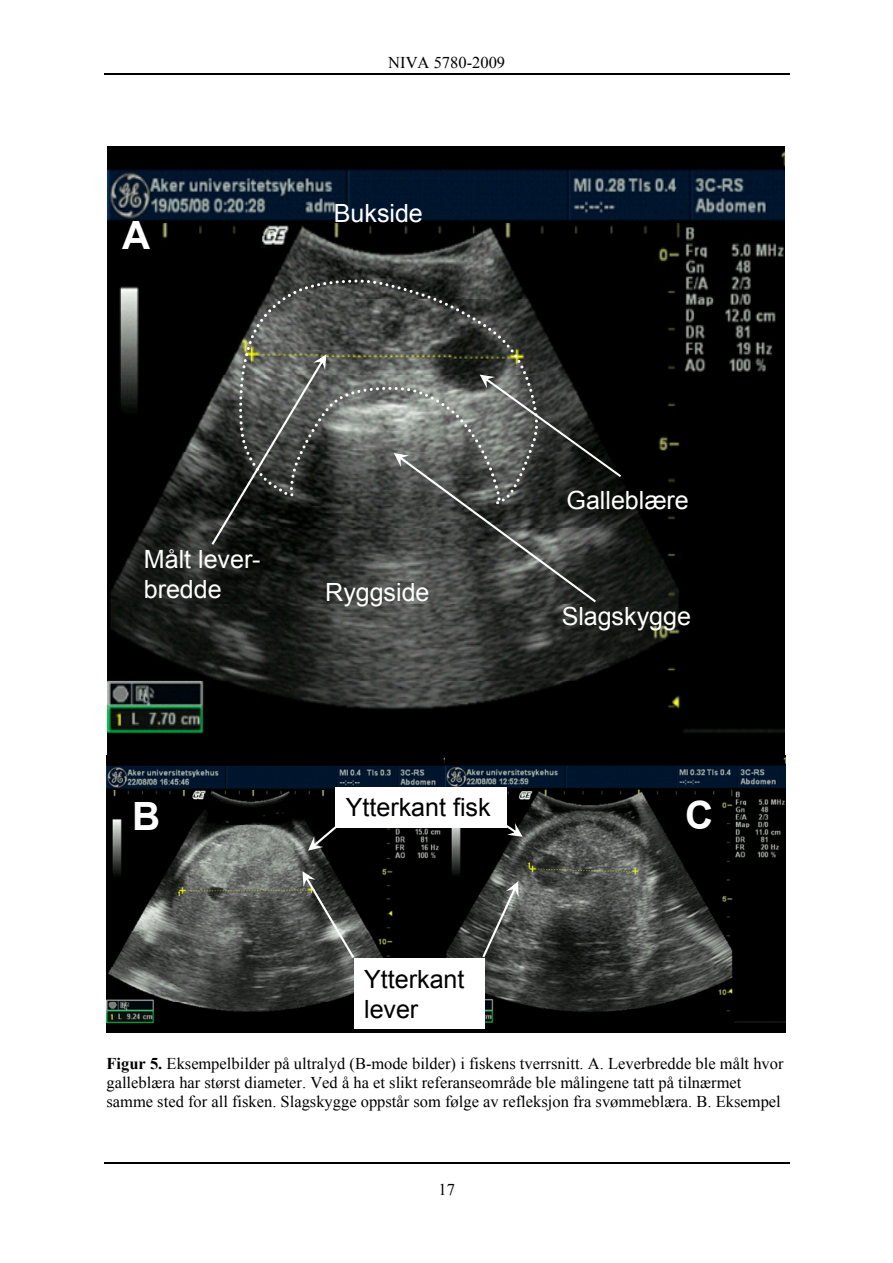
<style>
.page{position:relative;width:893px;height:1263px;background:#fff}
.page>*{position:absolute;margin:0;border:0;box-sizing:border-box;transform-origin:0 0}
.t1{font:700 39px "Arial";color:#fff}
.t2{font:25.05px/30px "Arial";letter-spacing:-.005em;color:#fff}
.t3{font:25.05px/30px "Arial";color:#000}
.t4{font:16.5px/19px "Times New Roman";color:#000}
.s1{font-weight:700}
</style>
<div class="page">
<hr style="left:104px;top:74px;width:685px;height:1px;background:#000">
<hr style="left:104px;top:1163px;width:685px;height:1px;background:#000">
<img style="left:106px;top:147px;width:679px;height:886px">
<svg style="left:236px;top:279px;width:304px;height:228px;background:#4c4e4b"></svg>
<svg style="left:394px;top:375px;width:227px;height:227px;background:#4a4c4a"></svg>
<svg style="left:211px;top:354px;width:115px;height:191px;background:#3d3f3c"></svg>
<svg style="left:308px;top:826px;width:28px;height:25px"></svg>
<div style="left:336px;top:787px;width:171px;height:40px;background:#fff"></div>
<svg style="left:504px;top:823px;width:18px;height:14px"></svg>
<svg style="left:302px;top:871px;width:52px;height:87px;background:#4b4d4b"></svg>
<div style="left:354px;top:958px;width:131px;height:70px;background:#fff"></div>
<svg style="left:482px;top:881px;width:36px;height:76px;background:#575957"></svg>
<h1 class="t1" style="left:122px;top:214px;width:30px">A</h1>
<p class="t4" style="left:388px;top:53px;width:118px">NIVA 5780-2009</p>
<h2 class="t2" style="left:334px;top:199px;width:90px">Bukside</h2>
<h2 class="t2" style="left:144px;top:544px;width:118px">Målt lever&shy;bredde</h2>
<h2 class="t2" style="left:325px;top:577px;width:106px">Ryggside</h2>
<h2 class="t2" style="left:566px;top:485px;width:124px">Galleblære</h2>
<h2 class="t2" style="left:561px;top:602px;width:131px">Slagskygge</h2>
<h1 class="t1" style="left:132px;top:794px;width:30px">B</h1>
<h2 class="t3" style="left:346px;top:793px;width:146px">Ytterkant fisk</h2>
<h1 class="t1" style="left:685px;top:793px;width:30px">C</h1>
<h2 class="t3" style="left:364px;top:964px;width:102px">Ytterkant lever</h2>
<p class="t4" style="left:106px;top:1053px;width:678px"><span class="s1">Figur 5.</span> Eksempelbilder på ultralyd (B-mode bilder) i fiskens tverrsnitt. A. Leverbredde ble målt hvor galleblæra har størst diameter. Ved å ha et slikt referanseområde ble målingene tatt på tilnærmet samme sted for all fisken. Slagskygge oppstår som følge av refleksjon fra svømmeblæra. B. Eksempel</p>
<p class="t4" style="left:438px;top:1180px;width:18px">17</p>
</div>
